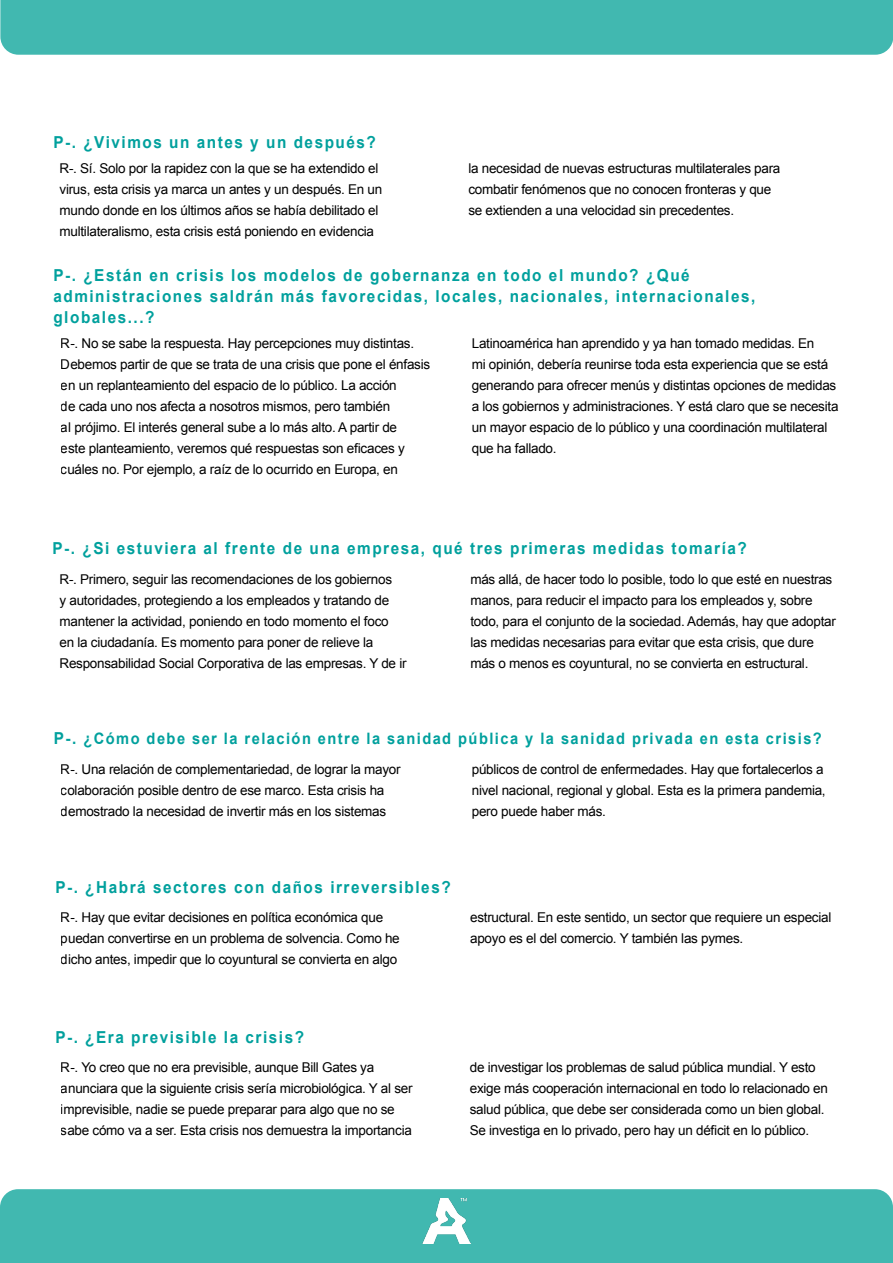
<style>
.page{position:relative;width:893px;height:1263px;background:#fff}
.page>*{position:absolute;margin:0;border:0;box-sizing:border-box;transform-origin:0 0}
.t1{font:700 16.5px "Arial";letter-spacing:.1em;color:#00a09d;scale:.93 1}
.t2{font:700 15.75px "Arial";letter-spacing:.1em;color:#00a09d;scale:.93 1}
.t3{font:13.5px/21px "Arial";letter-spacing:-.02em;color:#000}
.s1{font-size:16.5px}
</style>
<div class="page">
<div style="left:0;top:0;width:893px;height:55px;background:#41b8b0"></div>
<div style="left:0;top:1189px;width:893px;height:74px;background:#41b8b0"></div>
<img style="left:423px;top:1198px;width:47px;height:45px">
<p class="t1" style="left:53px;top:131px;width:348px">P-. ¿Vivimos un antes y un después?</p>
<p class="t3" style="left:60px;top:157px;width:324px">R-. Sí. Solo por la rapidez con la que se ha extendido el virus, esta crisis ya marca un antes y un después. En un mundo donde en los últimos años se había debilitado el multilateralismo, esta crisis está poniendo en evidencia</p>
<p class="t3" style="left:468px;top:157px;width:314px">la necesidad de nuevas estructuras multilaterales para combatir fenómenos que no conocen fronteras y que se extienden a una velocidad sin precedentes.</p>
<p class="t1" style="left:53px;top:265px;width:686px">P-. ¿Están en crisis los modelos de gobernanza en todo el mundo? ¿Qué</p>
<p class="t1" style="left:53px;top:286px;width:756px">administraciones saldrán más favorecidas, locales, nacionales, internacionales,</p>
<p class="t1" style="left:53px;top:307px;width:110px">globales...?</p>
<p class="t3" style="left:61px;top:332px;width:371px">R-. No se sabe la respuesta. Hay percepciones muy distintas.<br>Debemos partir de que se trata de una crisis que pone el énfasis en un replanteamiento del espacio de lo público. La acción<br>de cada uno nos afecta a nosotros mismos, pero también<br>al prójimo. El interés general sube a lo más alto. A partir de<br>este planteamiento, veremos qué respuestas son eficaces y cuáles no. Por ejemplo, a raíz de lo ocurrido en Europa, en</p>
<p class="t3" style="left:472px;top:332px;width:368px">Latinoamérica han aprendido y ya han tomado medidas. En<br>mi opinión, debería reunirse toda esta experiencia que se está generando para ofrecer menús y distintas opciones de medidas a los gobiernos y administraciones. Y está claro que se necesita un mayor espacio de lo público y una coordinación multilateral que ha fallado.</p>
<p class="t1" style="left:53px;top:537px;width:748px">P-. ¿Si estuviera al frente de una empresa, qué tres primeras medidas tomaría?</p>
<p class="t3" style="left:60px;top:568px;width:348px">R-. Primero, seguir las recomendaciones de los gobiernos<br>y autoridades, protegiendo a los empleados y tratando de mantener la actividad, poniendo en todo momento el foco en la ciudadanía. Es momento para poner de relieve la Responsabilidad Social Corporativa de las empresas. Y de ir</p>
<p class="t3" style="left:470px;top:568px;width:367px">más allá, de hacer todo lo posible, todo lo que esté en nuestras manos, para reducir el impacto para los empleados y, sobre todo, para el conjunto de la sociedad. Además, hay que adoptar las medidas necesarias para evitar que esta crisis, que dure más o menos es coyuntural, no se convierta en estructural.</p>
<p class="t2" style="left:54px;top:728px;width:827px"><span class="s1">P-.</span> ¿Cómo debe ser la relación entre la sanidad pública y la sanidad privada en esta crisis?</p>
<p class="t3" style="left:61px;top:759px;width:341px">R-. Una relación de complementariedad, de lograr la mayor colaboración posible dentro de ese marco. Esta crisis ha demostrado la necesidad de invertir más en los sistemas</p>
<p class="t3" style="left:472px;top:759px;width:355px">públicos de control de enfermedades. Hay que fortalecerlos a nivel nacional, regional y global. Esta es la primera pandemia, pero puede haber más.</p>
<p class="t1" style="left:55px;top:876px;width:427px">P-. ¿Habrá sectores con daños irreversibles?</p>
<p class="t3" style="left:61px;top:907px;width:340px">R-. Hay que evitar decisiones en política económica que puedan convertirse en un problema de solvencia. Como he dicho antes, impedir que lo coyuntural se convierta en algo</p>
<p class="t3" style="left:470px;top:907px;width:363px">estructural. En este sentido, un sector que requiere un especial apoyo es el del comercio. Y también las pymes.</p>
<p class="t1" style="left:55px;top:1026px;width:269px">P-. ¿Era previsible la crisis?</p>
<p class="t3" style="left:61px;top:1057px;width:353px">R-. Yo creo que no era previsible, aunque Bill Gates ya anunciara que la siguiente crisis sería microbiológica. Y al ser imprevisible, nadie se puede preparar para algo que no se sabe cómo va a ser. Esta crisis nos demuestra la importancia</p>
<p class="t3" style="left:470px;top:1057px;width:360px">de investigar los problemas de salud pública mundial. Y esto exige más cooperación internacional en todo lo relacionado en salud pública, que debe ser considerada como un bien global.<br>Se investiga en lo privado, pero hay un déficit en lo público.</p>
</div>
